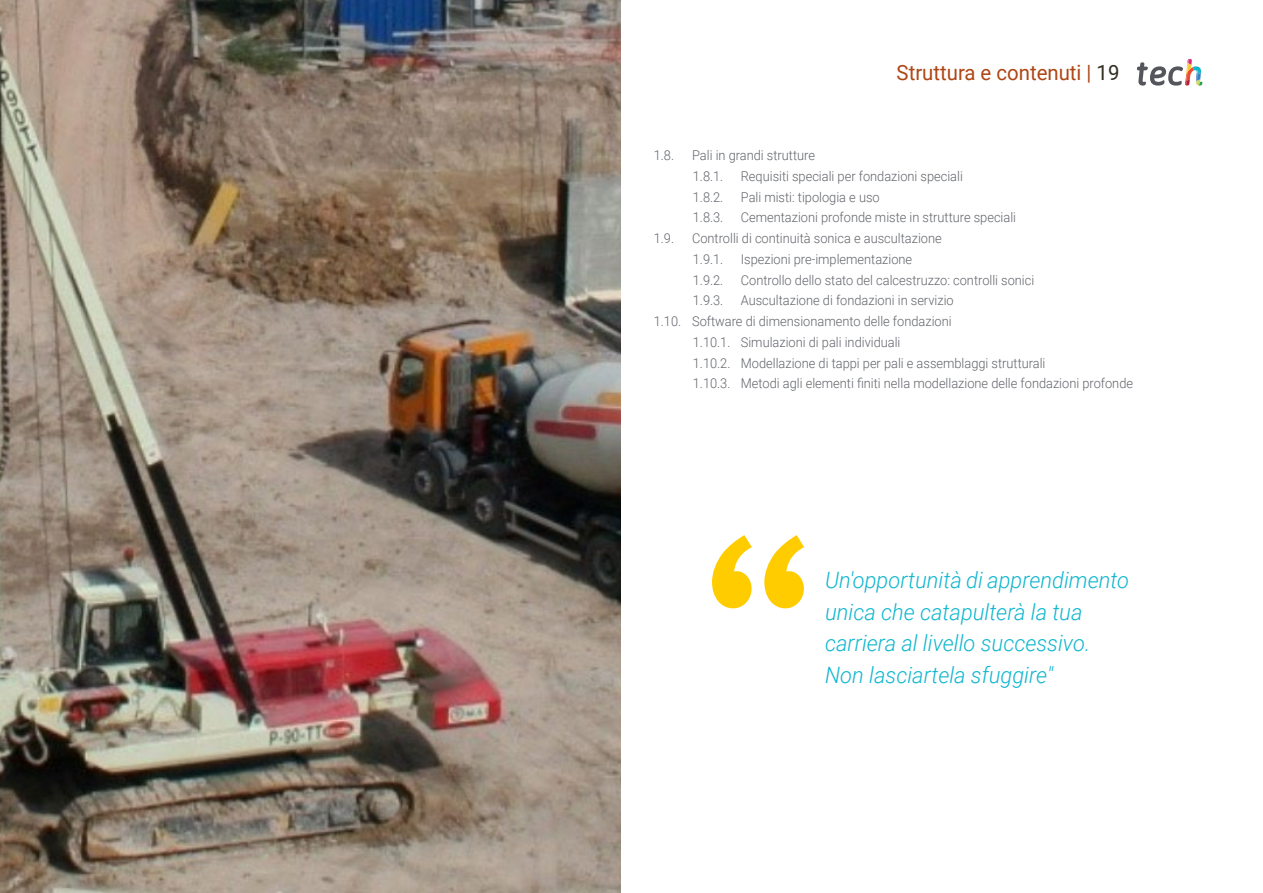
<style>
.page{position:relative;width:1263px;height:893px;background:#fff}
.page>*{position:absolute;margin:0;border:0;box-sizing:border-box;transform-origin:0 0}
.t1{font:italic 300 22.5px/31.5px "Roboto";color:#0fb6cf}
.t2{font:21px "Roboto";color:#ae4615}
.t3{font:300 13.5px/20.7px "Roboto";color:#61646a;scale:.95 1}
.s1{color:#312e20}
</style>
<div class="page">
<img style="left:0;top:0;width:621px;height:893px">
<svg style="left:1137px;top:59px;width:65px;height:27px"></svg>
<svg style="left:712px;top:535px;width:92px;height:73px"></svg>
<h2 class="t2" style="left:897px;top:57px;width:224px">Struttura e contenuti | <span class="s1">19</span></h2>
<p class="t3" style="left:654px;top:144px;width:23px">1.8.</p>
<p class="t3" style="left:692px;top:144px;width:131px">Pali in grandi strutture<br>1.8.1.</p>
<p class="t3" style="left:741px;top:165px;width:235px">Requisiti speciali per fondazioni speciali</p>
<p class="t3" style="left:693px;top:186px;width:34px">1.8.2.</p>
<p class="t3" style="left:741px;top:186px;width:148px">Pali misti: tipologia e uso</p>
<p class="t3" style="left:693px;top:207px;width:34px">1.8.3.</p>
<p class="t3" style="left:741px;top:207px;width:291px">Cementazioni profonde miste in strutture speciali</p>
<p class="t3" style="left:654px;top:227px;width:23px">1.9.</p>
<p class="t3" style="left:692px;top:227px;width:264px">Controlli di continuità sonica e auscultazione<br>1.9.1.</p>
<p class="t3" style="left:741px;top:248px;width:182px">Ispezioni pre-implementazione</p>
<p class="t3" style="left:693px;top:269px;width:34px">1.9.2.</p>
<p class="t3" style="left:741px;top:269px;width:310px">Controllo dello stato del calcestruzzo: controlli sonici</p>
<p class="t3" style="left:693px;top:290px;width:34px">1.9.3.</p>
<p class="t3" style="left:741px;top:290px;width:226px">Auscultazione di fondazioni in servizio</p>
<p class="t3" style="left:654px;top:310px;width:315px">1.10. Software di dimensionamento delle fondazioni</p>
<p class="t3" style="left:693px;top:331px;width:220px">1.10.1. Simulazioni di pali individuali</p>
<p class="t3" style="left:693px;top:352px;width:373px">1.10.2. Modellazione di tappi per pali e assemblaggi strutturali</p>
<p class="t3" style="left:693px;top:373px;width:465px">1.10.3. Metodi agli elementi finiti nella modellazione delle fondazioni profonde</p>
<h1 class="t1" style="left:825px;top:563px;width:306px">Un'opportunità di apprendimento unica che catapulterà la tua carriera al livello successivo.<br>Non lasciartela sfuggire"</h1>
</div>
